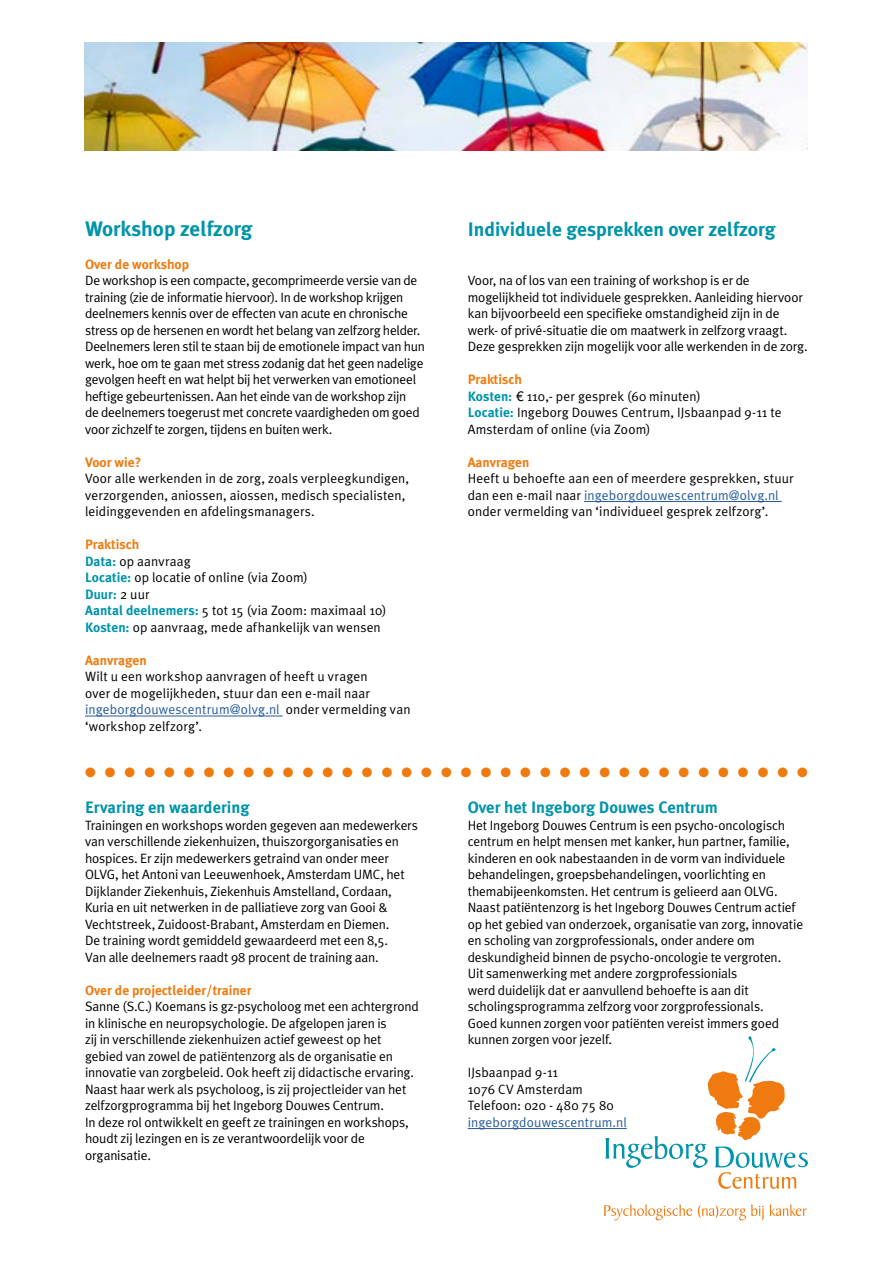
<style>
.page{position:relative;width:893px;height:1263px;background:#fff}
.page>*{position:absolute;margin:0;border:0;box-sizing:border-box;transform-origin:0 0}
.t1{font:700 21px "Meta Plus";color:#0094aa}
.t2{font:700 19.5px "Meta Plus";color:#0094aa}
.t3{font:700 16.5px "Meta Plus";color:#0094aa}
.t4{font:13.5px/16.5px "Meta Plus Normal";letter-spacing:-.01em;color:#000}
.t5{font:13.5px/16.5px "Meta Plus Normal";letter-spacing:.01em;color:#000}
.t6{font:700 13.5px "Meta Plus";color:#ef7b10}
.t7{font:13.5px "Zapf Dingbats ITC";color:#ef7b10}
.t8{font:13.5px "Meta Plus Normal";letter-spacing:.01em;color:#275b9b}
.t9{font:700 13.5px "Meta Plus";color:#0094aa}
.s1{font-family:"Meta Plus";font-weight:700;color:#0094aa}
.s2{font-family:"Meta Plus Normal";font-weight:400;color:#000}
.s3{color:#275b9b}
.s4{font-family:"Helvetica Neue LT"}
</style>
<div class="page">
<img style="left:85px;top:43px;width:723px;height:108px">
<svg style="left:605px;top:1036px;width:203px;height:153px"></svg>
<svg style="left:604px;top:1204px;width:88px;height:16px"></svg>
<svg style="left:698px;top:1204px;width:109px;height:16px"></svg>
<hr style="left:85px;top:716px;width:198px;height:1px;background:#275b9b">
<hr style="left:584px;top:501px;width:198px;height:1px;background:#275b9b">
<hr style="left:468px;top:1128px;width:159px;height:1px;background:#275b9b">
<h1 class="t1" style="left:85px;top:216px;width:169px">Workshop zelfzorg</h1>
<p class="t6" style="left:85px;top:256px;width:105px">Over de workshop</p>
<p class="t4" style="left:85px;top:272px;width:341px">De workshop is een compacte, gecomprimeerde versie van de training (zie de informatie hiervoor). In de workshop krijgen deelnemers kennis over de effecten van acute en chronische stress op de hersenen en wordt het belang van zelfzorg helder.<br>Deelnemers leren stil te staan bij de emotionele impact van hun werk, hoe om te gaan met stress zodanig dat het geen nadelige gevolgen heeft en wat helpt bij het verwerken van emotioneel heftige gebeurtenissen. Aan het einde van de workshop zijn<br>de deelnemers toegerust met concrete vaardigheden om goed voor zichzelf te zorgen, tijdens en buiten werk.</p>
<p class="t6" style="left:85px;top:454px;width:58px">Voor wie?</p>
<p class="t5" style="left:85px;top:470px;width:326px">Voor alle werkenden in de zorg, zoals verpleegkundigen, verzorgenden, aniossen, aiossen, medisch specialisten, leidinggevenden en afdelingsmanagers.</p>
<p class="t6" style="left:85px;top:536px;width:56px">Praktisch</p>
<p class="t5" style="left:85px;top:552px;width:224px"><span class="s1">Data:</span> op aanvraag<br><span class="s1">Locatie:</span> op locatie of online (via Zoom)</p>
<p class="t9" style="left:85px;top:586px;width:66px">Duur: <span class="s2">2 uur</span></p>
<p class="t5" style="left:85px;top:602px;width:303px"><span class="s1">Aantal deelnemers:</span> 5 tot 15 (via Zoom: maximaal 10)<br><span class="s1">Kosten:</span> op aanvraag, mede afhankelijk van wensen</p>
<p class="t6" style="left:85px;top:652px;width:63px">Aanvragen</p>
<p class="t5" style="left:85px;top:668px;width:327px">Wilt u een workshop aanvragen of heeft u vragen<br>over de mogelijkheden, stuur dan een e-mail naar <span class="s3">ingeborgdouwescentrum@olvg.nl</span> onder vermelding van ‘workshop zelfzorg’.</p>
<h2 class="t2" style="left:468px;top:217px;width:309px">Individuele gesprekken over zelfzorg</h2>
<p class="t4" style="left:468px;top:272px;width:341px">Voor, na of los van een training of workshop is er de mogelijkheid tot individuele gesprekken. Aanleiding hiervoor kan bijvoorbeeld een specifieke omstandigheid zijn in de werk- of privé-situatie die om maatwerk in zelfzorg vraagt.<br>Deze gesprekken zijn mogelijk voor alle werkenden in de zorg.</p>
<p class="t6" style="left:468px;top:371px;width:56px">Praktisch</p>
<p class="t4" style="left:468px;top:387px;width:315px"><span class="s1">Kosten:</span> <span class="s4">€</span> 110,- per gesprek (60 minuten)<br><span class="s1">Locatie:</span> Ingeborg Douwes Centrum, IJsbaanpad 9-11 te<br>Amsterdam of online (via Zoom)</p>
<p class="t6" style="left:468px;top:454px;width:63px">Aanvragen</p>
<p class="t5" style="left:468px;top:470px;width:327px">Heeft u behoefte aan een of meerdere gesprekken, stuur dan een e-mail naar <span class="s3">ingeborgdouwescentrum@olvg.nl </span>onder vermelding van ‘individueel gesprek zelfzorg’.</p>
<p class="t7" style="left:85px;top:766px;width:724px">● ● ● ● ● ● ● ● ● ● ● ● ● ● ● ● ● ● ● ● ● ● ● ● ● ● ● ● ● ● ● ● ● ● ● ● ●</p>
<p class="t3" style="left:85px;top:798px;width:166px">Ervaring en waardering</p>
<p class="t4" style="left:85px;top:816px;width:334px">Trainingen en workshops worden gegeven aan medewerkers van verschillende ziekenhuizen, thuiszorgorganisaties en hospices. Er zijn medewerkers getraind van onder meer OLVG, het Antoni van Leeuwenhoek, Amsterdam UMC, het Dijklander Ziekenhuis, Ziekenhuis Amstelland, Cordaan, Kuria en uit netwerken in de palliatieve zorg van Gooi &amp; Vechtstreek, Zuidoost-Brabant, Amsterdam en Diemen.<br>De training wordt gemiddeld gewaardeerd met een 8,5.<br>Van alle deelnemers raadt 98 procent de training aan.</p>
<p class="t6" style="left:85px;top:982px;width:168px">Over de projectleider/trainer</p>
<p class="t4" style="left:85px;top:998px;width:335px">Sanne (S.C.) Koemans is gz-psycholoog met een achtergrond in klinische en neuropsychologie. De afgelopen jaren is<br>zij in verschillende ziekenhuizen actief geweest op het gebied van zowel de patiëntenzorg als de organisatie en innovatie van zorgbeleid. Ook heeft zij didactische ervaring.<br>Naast haar werk als psycholoog, is zij projectleider van het zelfzorgprogramma bij het Ingeborg Douwes Centrum.<br>In deze rol ontwikkelt en geeft ze trainingen en workshops, houdt zij lezingen en is ze verantwoordelijk voor de organisatie.</p>
<p class="t3" style="left:468px;top:798px;width:252px">Over het Ingeborg Douwes Centrum</p>
<p class="t4" style="left:468px;top:816px;width:337px">Het Ingeborg Douwes Centrum is een psycho-oncologisch centrum en helpt mensen met kanker, hun partner, familie, kinderen en ook nabestaanden in de vorm van individuele behandelingen, groepsbehandelingen, voorlichting en themabijeenkomsten. Het centrum is gelieerd aan OLVG.<br>Naast patiëntenzorg is het Ingeborg Douwes Centrum actief op het gebied van onderzoek, organisatie van zorg, innovatie en scholing van zorgprofessionals, onder andere om deskundigheid binnen de psycho-oncologie te vergroten.<br>Uit samenwerking met andere zorgprofessionials<br>werd duidelijk dat er aanvullend behoefte is aan dit scholingsprogramma zelfzorg voor zorgprofessionals.<br>Goed kunnen zorgen voor patiënten vereist immers goed kunnen zorgen voor jezelf.</p>
<p class="t4" style="left:468px;top:1064px;width:148px">IJsbaanpad 9-11<br>1076 CV Amsterdam<br>Telefoon: 020 - 480 75 80</p>
<p class="t8" style="left:468px;top:1114px;width:161px">ingeborgdouwescentrum.nl</p>
</div>
